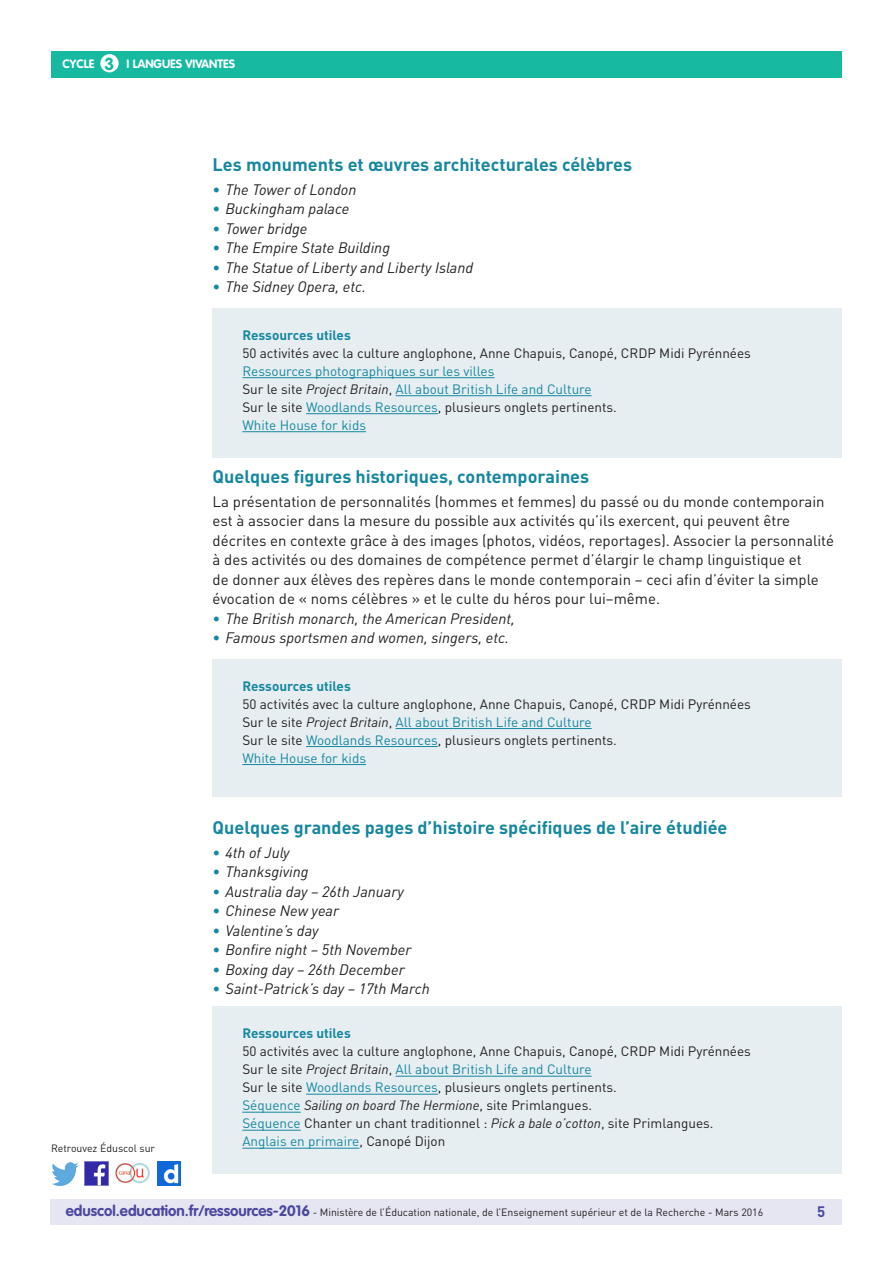
<style>
.page{position:relative;width:893px;height:1263px;background:#fff}
.page>*{position:absolute;margin:0;border:0;box-sizing:border-box;transform-origin:0 0}
._04_Titre_de_niveau{font:700 18px "DIN Pro";color:#16879f}
.t1{font:700 17.25px "VAG Rounded Std";color:#17baa1}
._06_Texte_courant{font:15px/19.5px "DIN Pro";color:#231f20}
._08_Liste_à_puces_ni{font:italic 15px "DIN Pro";color:#231f20}
.t2{font:700 15px "DIN Pro";color:#4a489e}
._15_texte_encadré{font:13.5px "DIN Pro";color:#231f20}
._15_texte_encadré-2{font:13.5px "DIN Pro";color:#16879f}
._15_texte_encadré-3{font:italic 13.5px "DIN Pro";color:#231f20}
._15_Titre_encadré{font:700 13.5px "DIN Pro";color:#16879f}
.t3{font:700 12px "VAG Rounded Std";color:#fff}
.t4{font:10.5px "DIN Pro";color:#231f20}
.s1{font-style:normal;color:#16879f}
.s2{color:#231f20}
.s3{font-style:italic;color:#231f20}
.s4{color:#16879f}
.s5{font-style:normal}
.s6{font-style:italic}
.s7{font-family:"VAG Rounded Std";font-weight:700;font-size:15px;color:#4a489e}
</style>
<div class="page">
<div style="left:50px;top:1199px;width:791px;height:26px;background:#e6e5f2"></div>
<div style="left:51px;top:51px;width:791px;height:27px;background:#17baa1"></div>
<div style="left:100px;top:54px;width:19px;height:18px;background:#fff;border-radius:50%"></div>
<img style="left:85px;top:1162px;width:23px;height:23px">
<img style="left:51px;top:1163px;width:28px;height:22px">
<img style="left:158px;top:1162px;width:22px;height:23px">
<img style="left:115px;top:1163px;width:35px;height:21px">
<div style="left:213px;top:308px;width:629px;height:150px;background:#e6eef2"></div>
<hr style="left:242px;top:377px;width:252px;height:1px;background:#16879f">
<hr style="left:396px;top:395px;width:196px;height:1px;background:#16879f">
<hr style="left:306px;top:413px;width:132px;height:1px;background:#16879f">
<hr style="left:242px;top:431px;width:124px;height:1px;background:#16879f">
<div style="left:213px;top:659px;width:629px;height:137px;background:#e6eef2"></div>
<hr style="left:396px;top:728px;width:196px;height:1px;background:#16879f">
<hr style="left:306px;top:746px;width:132px;height:1px;background:#16879f">
<hr style="left:242px;top:764px;width:124px;height:1px;background:#16879f">
<div style="left:213px;top:1007px;width:629px;height:167px;background:#e6eef2"></div>
<hr style="left:396px;top:1076px;width:196px;height:1px;background:#16879f">
<hr style="left:306px;top:1094px;width:132px;height:1px;background:#16879f">
<hr style="left:242px;top:1112px;width:59px;height:1px;background:#16879f">
<hr style="left:242px;top:1130px;width:59px;height:1px;background:#16879f">
<hr style="left:242px;top:1148px;width:117px;height:1px;background:#16879f">
<p class="t1" style="left:105px;top:53px;width:11px">3</p>
<p class="t3" style="left:63px;top:57px;width:33px">CYCLE</p>
<p class="t3" style="left:127px;top:57px;width:110px">I LANGUES VIVANTES</p>
<p class="_04_Titre_de_niveau" style="left:213px;top:153px;width:421px">Les monuments et œuvres architecturales célèbres</p>
<p class="_08_Liste_à_puces_ni" style="left:213px;top:180px;width:145px"><span class="s1">•</span> The Tower of London</p>
<p class="_08_Liste_à_puces_ni" style="left:213px;top:200px;width:138px"><span class="s1">•</span> Buckingham palace</p>
<p class="_08_Liste_à_puces_ni" style="left:213px;top:219px;width:96px"><span class="s1">•</span> Tower bridge</p>
<p class="_08_Liste_à_puces_ni" style="left:213px;top:239px;width:179px"><span class="s1">•</span> The Empire State Building</p>
<p class="_08_Liste_à_puces_ni" style="left:213px;top:258px;width:262px"><span class="s1">•</span> The Statue of Liberty and Liberty Island</p>
<p class="_08_Liste_à_puces_ni" style="left:213px;top:278px;width:155px"><span class="s1">•</span> The Sidney Opera, etc.</p>
<p class="_15_Titre_encadré" style="left:242px;top:326px;width:110px">Ressources utiles</p>
<p class="_15_texte_encadré" style="left:242px;top:344px;width:510px">50 activités avec la culture anglophone, Anne Chapuis, Canopé, CRDP Midi Pyrénnées</p>
<p class="_15_texte_encadré-2" style="left:242px;top:362px;width:254px">Ressources photographiques sur les villes</p>
<p class="_15_texte_encadré-2" style="left:242px;top:380px;width:351px"><span class="s2">Sur le site</span> <span class="s3">Project Britain</span><span class="s2">,</span> All about British Life and Culture</p>
<p class="_15_texte_encadré" style="left:242px;top:398px;width:376px">Sur le site <span class="s4">Woodlands Resources</span>, plusieurs onglets pertinents.</p>
<p class="_15_texte_encadré-2" style="left:242px;top:416px;width:125px">White House for kids</p>
<p class="_04_Titre_de_niveau" style="left:213px;top:465px;width:378px">Quelques figures historiques, contemporaines</p>
<p class="_06_Texte_courant" style="left:213px;top:491px;width:623px">La présentation de personnalités (hommes et femmes) du passé ou du monde contemporain est à associer dans la mesure du possible aux activités qu’ils exercent, qui peuvent être décrites en contexte grâce à des images (photos, vidéos, reportages). Associer la personnalité à des activités ou des domaines de compétence permet d’élargir le champ linguistique et<br>de donner aux élèves des repères dans le monde contemporain – ceci afin d’éviter la simple évocation de « noms célèbres » et le culte du héros pour lui–même.</p>
<p class="_08_Liste_à_puces_ni" style="left:213px;top:609px;width:304px"><span class="s1">•</span> The British monarch, the American President,</p>
<p class="_08_Liste_à_puces_ni" style="left:213px;top:629px;width:298px"><span class="s1">•</span> Famous sportsmen and women, singers, etc.</p>
<p class="_15_Titre_encadré" style="left:242px;top:677px;width:110px">Ressources utiles</p>
<p class="_15_texte_encadré" style="left:242px;top:695px;width:510px">50 activités avec la culture anglophone, Anne Chapuis, Canopé, CRDP Midi Pyrénnées</p>
<p class="_15_texte_encadré-2" style="left:242px;top:713px;width:351px"><span class="s2">Sur le site</span> <span class="s3">Project Britain</span><span class="s2">,</span> All about British Life and Culture</p>
<p class="_15_texte_encadré" style="left:242px;top:731px;width:376px">Sur le site <span class="s4">Woodlands Resources</span>, plusieurs onglets pertinents.</p>
<p class="_15_texte_encadré-2" style="left:242px;top:749px;width:125px">White House for kids</p>
<p class="t4" style="left:51px;top:1141px;width:106px">Retrouvez Éduscol sur</p>
<p class="_04_Titre_de_niveau" style="left:213px;top:816px;width:516px">Quelques grandes pages d’histoire spécifiques de l’aire étudiée</p>
<p class="_08_Liste_à_puces_ni" style="left:213px;top:843px;width:79px"><span class="s1">•</span> 4th of July</p>
<p class="_08_Liste_à_puces_ni" style="left:213px;top:863px;width:97px"><span class="s1">•</span> Thanksgiving</p>
<p class="_08_Liste_à_puces_ni" style="left:213px;top:882px;width:193px"><span class="s1">•</span> Australia day – 26th January</p>
<p class="_08_Liste_à_puces_ni" style="left:213px;top:902px;width:128px"><span class="s1">•</span> Chinese New year</p>
<p class="_08_Liste_à_puces_ni" style="left:213px;top:921px;width:107px"><span class="s1">•</span> Valentine’s day</p>
<p class="_08_Liste_à_puces_ni" style="left:213px;top:941px;width:200px"><span class="s1">•</span> Bonfire night – 5th November</p>
<p class="_08_Liste_à_puces_ni" style="left:213px;top:960px;width:194px"><span class="s1">•</span> Boxing day – 26th December</p>
<p class="_08_Liste_à_puces_ni" style="left:213px;top:980px;width:219px"><span class="s1">•</span> Saint-Patrick’s day – 17th March</p>
<p class="_15_Titre_encadré" style="left:242px;top:1024px;width:110px">Ressources utiles</p>
<p class="_15_texte_encadré" style="left:242px;top:1043px;width:510px">50 activités avec la culture anglophone, Anne Chapuis, Canopé, CRDP Midi Pyrénnées</p>
<p class="_15_texte_encadré-2" style="left:242px;top:1061px;width:351px"><span class="s2">Sur le site</span> <span class="s3">Project Britain</span><span class="s2">,</span> All about British Life and Culture</p>
<p class="_15_texte_encadré" style="left:242px;top:1079px;width:376px">Sur le site <span class="s4">Woodlands Resources</span>, plusieurs onglets pertinents.</p>
<p class="_15_texte_encadré-3" style="left:242px;top:1097px;width:351px"><span class="s1">Séquence</span> Sailing on board The Hermione<span class="s5">, site Primlangues.</span></p>
<p class="_15_texte_encadré" style="left:242px;top:1115px;width:473px"><span class="s4">Séquence</span> Chanter un chant traditionnel : <span class="s6">Pick a bale o’cotton</span>, site Primlangues.</p>
<p class="_15_texte_encadré-2" style="left:242px;top:1133px;width:204px">Anglais en primaire<span class="s2">, Canopé Dijon</span></p>
<p class="t4" style="left:66px;top:1205px;width:699px"><span class="s7">eduscol.education.fr/ressources-2016</span> - Ministère de l’Éducation nationale, de l’Enseignement supérieur et de la Recherche - Mars 2016</p>
<p class="t2" style="left:817px;top:1201px;width:10px">5</p>
</div>
